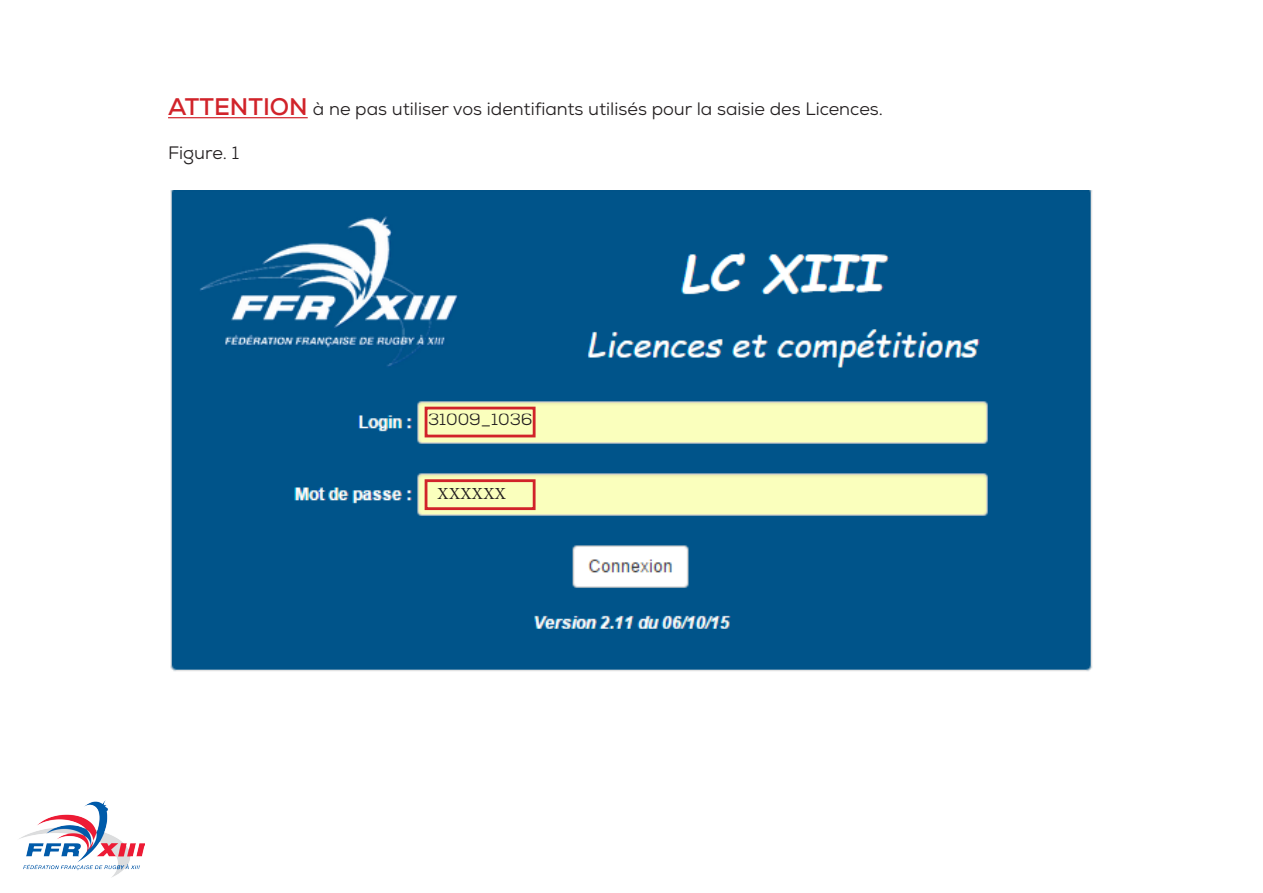
<style>
.page{position:relative;width:1263px;height:893px;background:#fff}
.page>*{position:absolute;margin:0;border:0;box-sizing:border-box;transform-origin:0 0}
.t1{font:18px "Nexa";color:#231f20}
.t2{font:16.95px "Nexa";color:#231f20}
.t3{font:16.95px "Minion Pro";letter-spacing:.025em;color:#231f20}
.s1{font-weight:700;font-size:24px;color:#d1232a}
</style>
<div class="page">
<img style="left:19px;top:800px;width:126px;height:78px">
<img style="left:171px;top:190px;width:921px;height:482px">
<div style="left:425px;top:408px;width:58px;height:23px;background:#faffbd"></div>
<div style="left:425px;top:483px;width:58px;height:23px;background:#faffbd"></div>
<div style="left:427px;top:412px;width:201px;height:27px;border:1px solid #faffbd"></div>
<div style="left:425px;top:407px;width:110px;height:30px;border:3px solid #d1232a"></div>
<div style="left:425px;top:479px;width:110px;height:31px;border:3px solid #d1232a"></div>
<hr style="left:168px;top:117px;width:140px;height:1px;background:#d1232a">
<p class="t1" style="left:168px;top:98px;width:716px"><span class="s1">ATTENTION</span> à ne pas utiliser vos identifiants utilisés pour la saisie des Licences.</p>
<p class="t1" style="left:168px;top:141px;width:73px">Figure. 1</p>
<p class="t2" style="left:428px;top:409px;width:106px">31009_1036</p>
<p class="t3" style="left:438px;top:483px;width:70px">XXXXXX</p>
</div>
